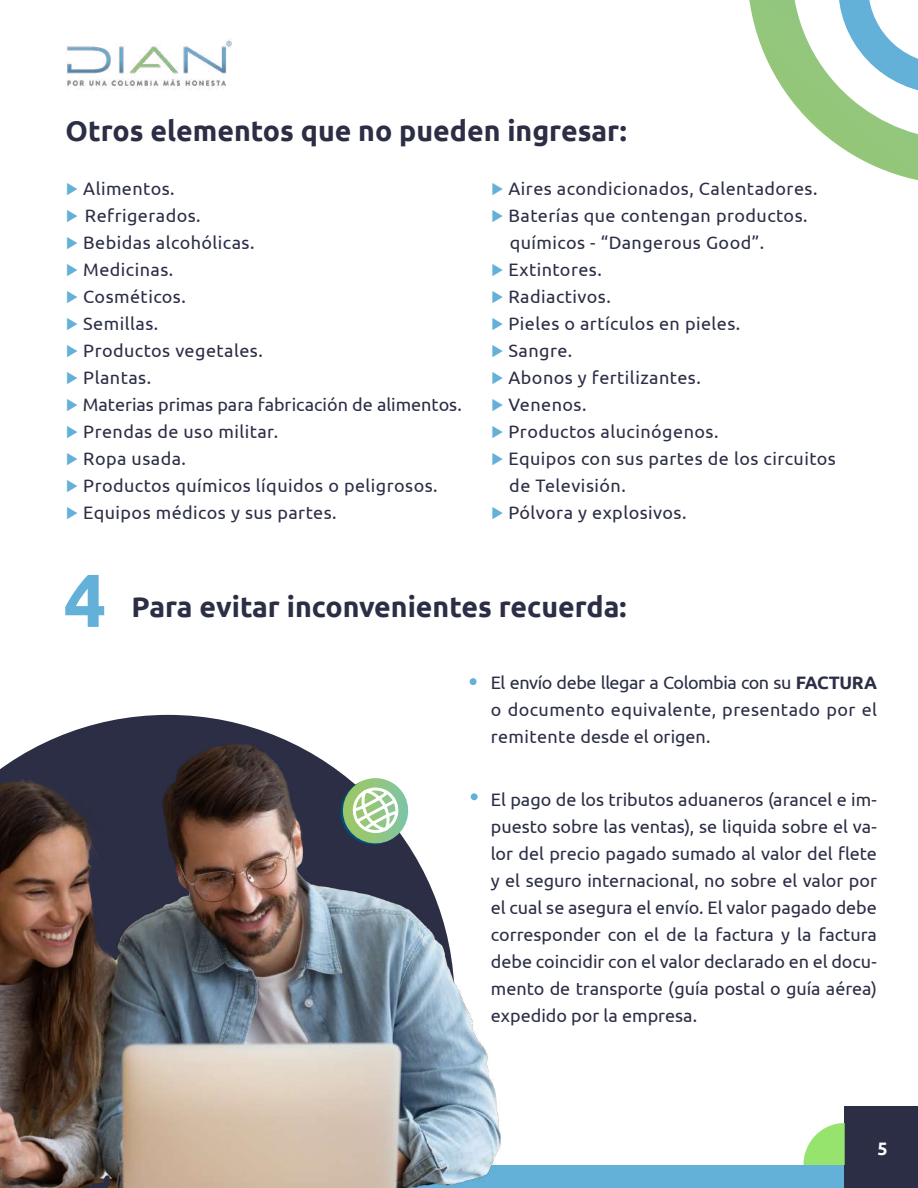
<style>
.page{position:relative;width:918px;height:1188px;background:#fff}
.page>*{position:absolute;margin:0;border:0;box-sizing:border-box;transform-origin:0 0}
.t1{font:700 75px "Ubuntu";color:#63b0d9}
.t2{font:700 28.5px "Ubuntu";color:#2b2e45}
.t3{font:18px/27px "Ubuntu";letter-spacing:.025em;color:#2b2e45;text-align:justify}
.t4{font:700 18px "Ubuntu";color:#fff}
.s1{font-family:"Work Sans";font-weight:500;color:#63b0d9}
.s2{font-weight:700}
</style>
<div class="page">
<svg style="left:749px;top:0;width:169px;height:181px"></svg>
<div style="left:0;top:1165px;width:876px;height:23px;background:#63b0d9"></div>
<img style="left:67px;top:39px;width:165px;height:51px">
<div style="left:845px;top:1106px;width:73px;height:82px;background:#2b2e45"></div>
<svg style="left:803px;top:1123px;width:42px;height:42px"></svg>
<img style="left:0;top:678px;width:501px;height:510px">
<svg style="left:336px;top:775px;width:77px;height:74px"></svg>
<h2 class="t2" style="left:66px;top:113px;width:563px">Otros elementos que no pueden ingresar:</h2>
<p class="t3" style="left:66px;top:175px;width:398px;text-align:left"><span class="s1">▶</span> Alimentos.<br><span class="s1">▶</span> Refrigerados.<br><span class="s1">▶</span> Bebidas alcohólicas.<br><span class="s1">▶</span> Medicinas.<br><span class="s1">▶</span> Cosméticos.<br><span class="s1">▶</span> Semillas.<br><span class="s1">▶</span> Productos vegetales.<br><span class="s1">▶</span> Plantas.<br><span class="s1">▶</span> Materias primas para fabricación de alimentos. <span class="s1">▶</span> Prendas de uso militar.<br><span class="s1">▶</span> Ropa usada.<br><span class="s1">▶</span> Productos químicos líquidos o peligrosos.<br><span class="s1">▶</span> Equipos médicos y sus partes.</p>
<p class="t3" style="left:491px;top:175px;width:328px"><span class="s1">▶</span> Aires acondicionados, Calentadores.</p>
<p class="t3" style="left:491px;top:202px;width:318px"><span class="s1">▶</span> Baterías que contengan productos.</p>
<p class="t3" style="left:510px;top:229px;width:256px">químicos - “Dangerous Good”.</p>
<p class="t3" style="left:491px;top:256px;width:112px"><span class="s1">▶</span> Extintores.</p>
<p class="t3" style="left:491px;top:283px;width:121px"><span class="s1">▶</span> Radiactivos.</p>
<p class="t3" style="left:491px;top:310px;width:251px"><span class="s1">▶</span> Pieles o artículos en pieles.</p>
<p class="t3" style="left:491px;top:337px;width:83px"><span class="s1">▶</span> Sangre.</p>
<p class="t3" style="left:491px;top:364px;width:211px"><span class="s1">▶</span> Abonos y fertilizantes.</p>
<p class="t3" style="left:491px;top:391px;width:97px"><span class="s1">▶</span> Venenos.</p>
<p class="t3" style="left:491px;top:418px;width:229px"><span class="s1">▶</span> Productos alucinógenos.</p>
<p class="t3" style="left:491px;top:445px;width:347px"><span class="s1">▶</span> Equipos con sus partes de los circuitos</p>
<p class="t3" style="left:509px;top:472px;width:118px">de Televisión.</p>
<p class="t3" style="left:491px;top:499px;width:197px"><span class="s1">▶</span> Pólvora y explosivos.</p>
<h1 class="t1" style="left:64px;top:555px;width:44px">4</h1>
<h2 class="t2" style="left:132px;top:590px;width:496px">Para evitar inconvenientes recuerda:</h2>
<p class="t3" style="left:491px;top:668px;width:388px">El envío debe llegar a Colombia con su <span class="s2">FACTURA </span>o documento equivalente, presentado por el remitente desde el origen.</p>
<p class="t3" style="left:491px;top:785px;width:388px">El pago de los tributos aduaneros (arancel e im&shy;puesto sobre las ventas), se liquida sobre el va&shy;lor del precio pagado sumado al valor del flete y el seguro internacional, no sobre el valor por el cual se asegura el envío. El valor pagado debe corresponder con el de la factura y la factura debe coincidir con el valor declarado en el docu&shy;mento de transporte (guía postal o guía aérea) expedido por la empresa.</p>
<p class="t4" style="left:878px;top:1138px;width:12px">5</p>
</div>
